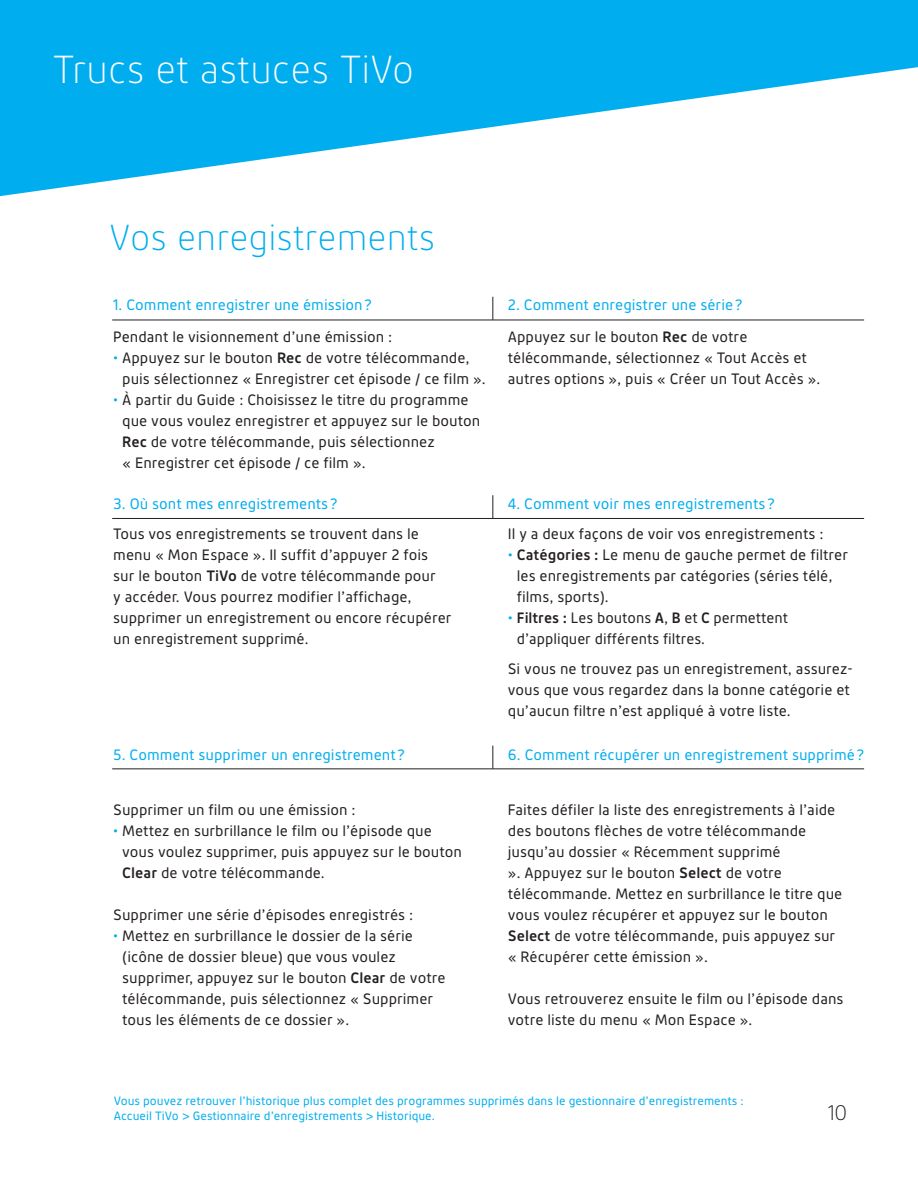
<style>
.page{position:relative;width:918px;height:1188px;background:#fff}
.page>*{position:absolute;margin:0;border:0;box-sizing:border-box;transform-origin:0 0}
.t1{font:300 39px "Cogeco Sans";color:#fff}
.t2{font:300 36px "Cogeco Sans";color:#00aeef}
.t3{font:300 21px "Cogeco Sans";color:#241f1f}
.t4{font:15px/21px "Cogeco Sans";color:#241f1f}
.t5{font:15px "Cogeco Sans";color:#00aeef}
.t6{font:12px/14.4px "Cogeco Sans";color:#00aeef}
.s1{color:#00aeef}
.s2{font-weight:700}
</style>
<div class="page">
<svg style="left:0;top:0;width:918px;height:196px;fill:#00aeef"></svg>
<hr style="left:112px;top:320px;width:752px;height:1px;background:#241f1f">
<hr style="left:112px;top:518px;width:752px;height:1px;background:#241f1f">
<hr style="left:112px;top:769px;width:752px;height:1px;background:#241f1f">
<svg style="left:493px;top:297px;width:1px;height:23px"></svg>
<svg style="left:493px;top:495px;width:1px;height:23px"></svg>
<svg style="left:493px;top:746px;width:1px;height:23px"></svg>
<h1 class="t1" style="left:53px;top:46px;width:363px">Trucs et astuces TiVo</h1>
<h2 class="t2" style="left:109px;top:216px;width:327px">Vos enregistrements</h2>
<p class="t5" style="left:113px;top:296px;width:260px">1. Comment enregistrer une émission?</p>
<p class="t5" style="left:508px;top:296px;width:236px">2. Comment enregistrer une série?</p>
<p class="t4" style="left:113px;top:326px;width:281px">Pendant le visionnement d’une émission :</p>
<p class="t4" style="left:122px;top:347px;width:365px;text-indent:-9px"><span class="s1">•</span> Appuyez sur le bouton <span class="s2">Rec</span> de votre télécommande, puis sélectionnez « Enregistrer cet épisode / ce film ».</p>
<p class="t4" style="left:122px;top:389px;width:360px;text-indent:-9px"><span class="s1">•</span> À partir du Guide : Choisissez le titre du programme que vous voulez enregistrer et appuyez sur le bouton <span class="s2">Rec</span> de votre télécommande, puis sélectionnez<br>« Enregistrer cet épisode / ce film ».</p>
<p class="t4" style="left:508px;top:326px;width:314px">Appuyez sur le bouton <span class="s2">Rec</span> de votre télécommande, sélectionnez « Tout Accès et autres options », puis « Créer un Tout Accès ».</p>
<p class="t5" style="left:113px;top:494px;width:226px">3. Où sont mes enregistrements?</p>
<p class="t5" style="left:508px;top:494px;width:269px">4. Comment voir mes enregistrements?</p>
<p class="t4" style="left:113px;top:523px;width:340px">Tous vos enregistrements se trouvent dans le menu « Mon Espace ». Il suffit d’appuyer 2 fois sur le bouton <span class="s2">TiVo</span> de votre télécommande pour<br>y accéder. Vous pourrez modifier l’affichage, supprimer un enregistrement ou encore récupérer un enregistrement supprimé.</p>
<p class="t4" style="left:508px;top:523px;width:317px">Il y a deux façons de voir vos enregistrements :</p>
<p class="t4" style="left:517px;top:544px;width:333px;text-indent:-9px"><span class="s1">•</span> <span class="s2">Catégories :</span> Le menu de gauche permet de filtrer les enregistrements par catégories (séries télé, films, sports).</p>
<p class="t4" style="left:517px;top:607px;width:273px;text-indent:-9px"><span class="s1">•</span> <span class="s2">Filtres :</span> Les boutons <span class="s2">A</span>, <span class="s2">B</span> et <span class="s2">C</span> permettent d’appliquer différents filtres.</p>
<p class="t4" style="left:508px;top:658px;width:346px">Si vous ne trouvez pas un enregistrement, assurez&shy;vous que vous regardez dans la bonne catégorie et qu’aucun filtre n’est appliqué à votre liste.</p>
<p class="t5" style="left:113px;top:745px;width:293px">5. Comment supprimer un enregistrement?</p>
<p class="t5" style="left:508px;top:745px;width:358px">6. Comment récupérer un enregistrement supprimé?</p>
<p class="t4" style="left:113px;top:799px;width:244px">Supprimer un film ou une émission :</p>
<p class="t4" style="left:122px;top:820px;width:341px;text-indent:-9px"><span class="s1">•</span> Mettez en surbrillance le film ou l’épisode que vous voulez supprimer, puis appuyez sur le bouton<br><span class="s2">Clear</span> de votre télécommande.</p>
<p class="t4" style="left:113px;top:904px;width:302px">Supprimer une série d’épisodes enregistrés :</p>
<p class="t4" style="left:122px;top:925px;width:325px;text-indent:-9px"><span class="s1">•</span> Mettez en surbrillance le dossier de la série (icône de dossier bleue) que vous voulez supprimer, appuyez sur le bouton <span class="s2">Clear</span> de votre télécommande, puis sélectionnez « Supprimer tous les éléments de ce dossier ».</p>
<p class="t4" style="left:508px;top:799px;width:336px">Faites défiler la liste des enregistrements à l’aide des boutons flèches de votre télécommande jusqu’au dossier « Récemment supprimé<br>». Appuyez sur le bouton <span class="s2">Select</span> de votre télécommande. Mettez en surbrillance le titre que vous voulez récupérer et appuyez sur le bouton <span class="s2">Select</span> de votre télécommande, puis appuyez sur « Récupérer cette émission ».</p>
<p class="t4" style="left:508px;top:988px;width:337px">Vous retrouverez ensuite le film ou l’épisode dans votre liste du menu « Mon Espace ».</p>
<p class="t6" style="left:114px;top:1093px;width:632px">Vous pouvez retrouver l’historique plus complet des programmes supprimés dans le gestionnaire d’enregistrements :<br>Accueil TiVo &gt; Gestionnaire d’enregistrements &gt; Historique.</p>
<h3 class="t3" style="left:828px;top:1100px;width:21px">10</h3>
</div>
